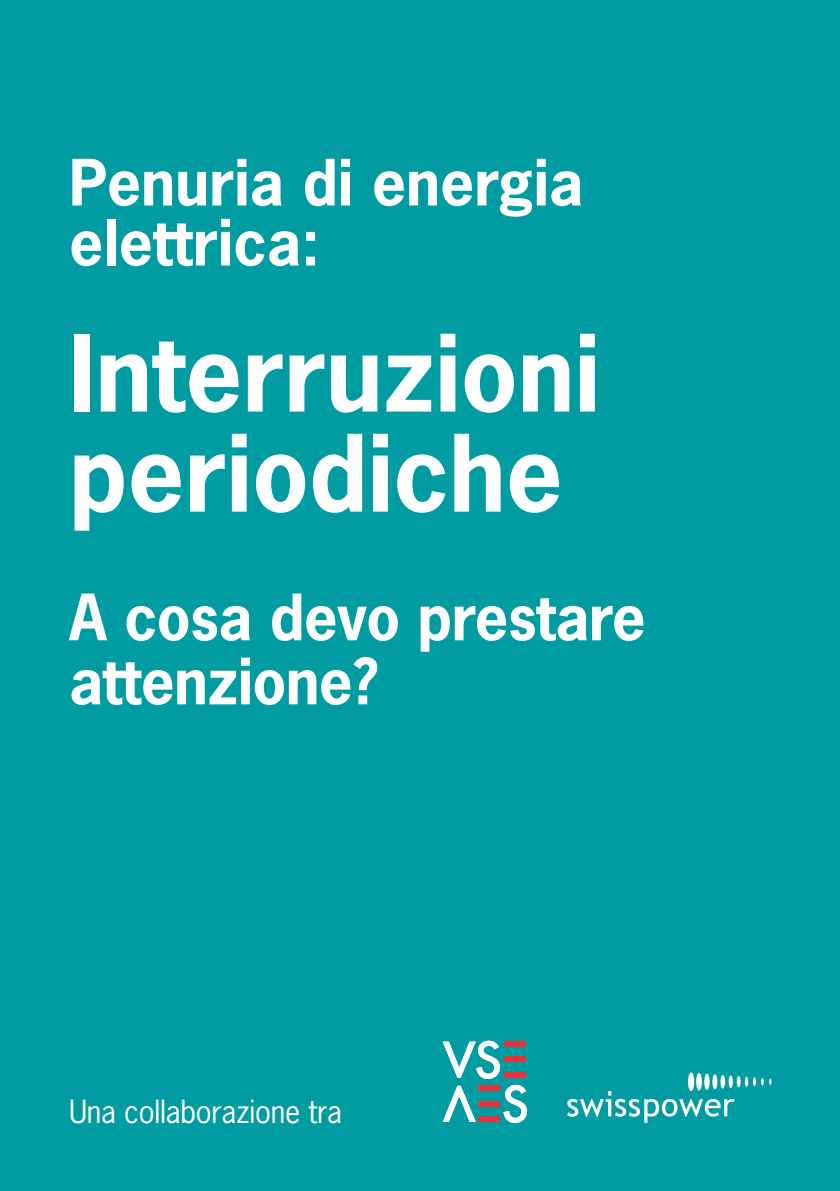
<style>
.page{position:relative;width:840px;height:1191px;background:#fff}
.page>*{position:absolute;margin:0;border:0;box-sizing:border-box;transform-origin:0 0}
.t1{font:700 100px/100px "News Gothic Std";color:#fff}
.t2{font:700 60px/60px "News Gothic Std";letter-spacing:-.01em;color:#fff}
.t3{font:30px "News Gothic Std";letter-spacing:-.01em;color:#fff}
</style>
<div class="page">
<div style="left:0;top:0;width:839px;height:1191px;background:#009ca2"></div>
<svg style="left:687px;top:1072px;width:6px;height:19px"></svg>
<svg style="left:695px;top:1073px;width:6px;height:17px"></svg>
<svg style="left:703px;top:1073px;width:6px;height:16px"></svg>
<div style="left:712px;top:1074px;width:5px;height:15px;background:#fff;border-radius:50%"></div>
<svg style="left:720px;top:1074px;width:4px;height:14px"></svg>
<svg style="left:728px;top:1075px;width:4px;height:13px"></svg>
<svg style="left:736px;top:1076px;width:4px;height:11px"></svg>
<svg style="left:744px;top:1076px;width:27px;height:10px"></svg>
<svg style="left:567px;top:1091px;width:167px;height:31px"></svg>
<svg style="left:442px;top:1040px;width:57px;height:39px"></svg>
<svg style="left:503px;top:1085px;width:23px;height:38px"></svg>
<div style="left:504px;top:1041px;width:21px;height:5px;background:#e5323d"></div>
<div style="left:504px;top:1072px;width:21px;height:5px;background:#e5323d"></div>
<div style="left:504px;top:1056px;width:21px;height:6px;background:#e5323d"></div>
<svg style="left:443px;top:1085px;width:32px;height:36px"></svg>
<div style="left:478px;top:1085px;width:21px;height:6px;background:#e5323d"></div>
<div style="left:478px;top:1116px;width:21px;height:5px;background:#e5323d"></div>
<div style="left:478px;top:1101px;width:21px;height:5px;background:#e5323d"></div>
<p class="t2" style="left:69px;top:152px;width:515px">Penuria di energia elettrica:</p>
<h1 class="t1" style="left:69px;top:322px;width:532px">Interruzioni periodiche</h1>
<p class="t2" style="left:69px;top:584px;width:577px;line-height:64px">A cosa devo prestare attenzione?</p>
<p class="t3" style="left:69px;top:1092px;width:274px">Una collaborazione tra</p>
</div>
